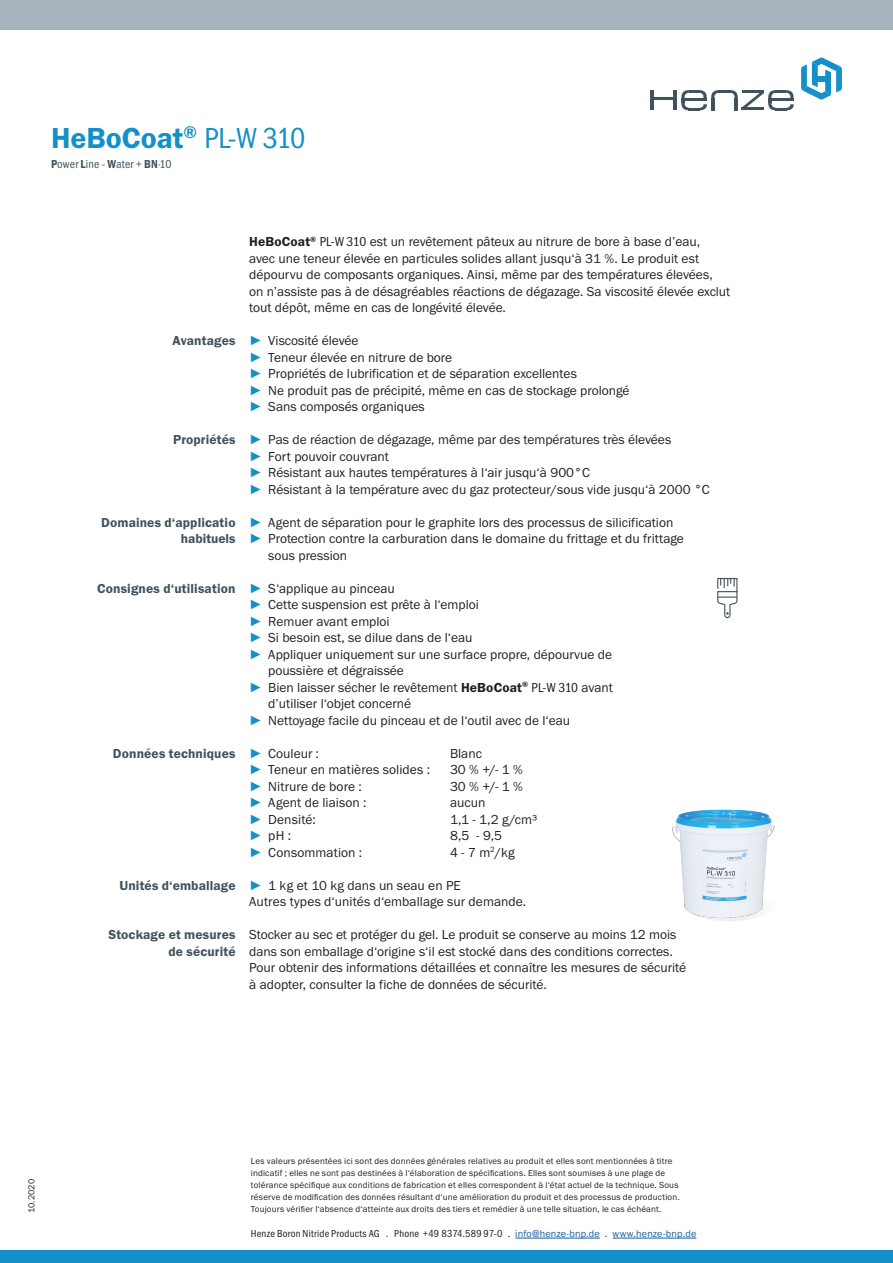
<style>
.page{position:relative;width:893px;height:1263px;background:#fff}
.page>*{position:absolute;margin:0;border:0;box-sizing:border-box;transform-origin:0 0}
.Produktname_groß{font:30px "Franklin Gothic URW Dem";color:#1490c8}
.Fließtext_Datenblatt{font:13.5px/16.5px "Franklin Gothic URW Boo";color:#231f20}
.Fließtext_Datenblatt-2{font:13.5px "Franklin Gothic URW Dem";letter-spacing:.01em;color:#41525c}
.Produktname_groß-2{font:12px "Franklin Gothic URW Con Boo";letter-spacing:.01em;color:#41525c}
.t1{font:10.5px "Franklin Gothic URW Con Boo";letter-spacing:.02em;color:#231f20}
.BU{font:9px/12px "Franklin Gothic URW Boo";letter-spacing:.02em;color:#231f20}
.Fließtext_Datenblatt-3{font:9px "Franklin Gothic URW Boo";color:#231f20}
.s1{font-family:"Franklin Gothic URW Con Boo"}
.s2{font-family:"Franklin Gothic URW Con Dem"}
.s3{font-family:"Franklin Gothic URW Dem"}
.s4{font-family:"Franklin Gothic URW Dem";color:#41525c}
.s5{font-family:"Franklin Gothic";font-weight:500;font-stretch:condensed;color:#1490c8}
.s6{font-family:"Franklin Gothic URW Boo";color:#231f20}
.s7{font-family:"Franklin Gothic URW Boo";font-size:10.2px}
.s8{font-family:"Franklin Gothic URW Boo";font-size:10.2px;color:#175d9e}
</style>
<div class="page">
<div style="left:0;top:0;width:893px;height:30px;background:#a6b3bc"></div>
<div style="left:0;top:1250px;width:893px;height:13px;background:#1490c8"></div>
<svg style="left:801px;top:57px;width:41px;height:43px"></svg>
<div style="left:817px;top:76px;width:9px;height:5px;background:#1490c8"></div>
<hr style="left:650px;top:90px;width:4px;height:20px;background:#41525c">
<hr style="left:674px;top:90px;width:3px;height:20px;background:#41525c">
<hr style="left:653px;top:97px;width:22px;height:3px;background:#41525c">
<svg style="left:681px;top:90px;width:113px;height:20px"></svg>
<hr style="left:515px;top:1238px;width:85px;height:1px;background:#175d9e">
<hr style="left:613px;top:1238px;width:83px;height:1px;background:#175d9e">
<svg style="left:717px;top:578px;width:21px;height:41px"></svg>
<img style="left:672px;top:809px;width:103px;height:112px">
<p class="Produktname_groß" style="left:51px;top:120px;width:256px">HeBoCoat<sup>®</sup> <span class="s1">PL-W 310</span></p>
<p class="Produktname_groß-2" style="left:51px;top:156px;width:122px"><span class="s2">P</span>ower <span class="s2">L</span>ine - <span class="s2">W</span>ater + <span class="s2">BN</span>⋅10</p>
<p class="Fließtext_Datenblatt" style="left:249px;top:233px;width:452px"><span class="s3">HeBoCoat</span><sup>®</sup> <span class="s1">PL-W 310</span> est un revêtement pâteux au nitrure de bore à base d’eau,</p>
<p class="Fließtext_Datenblatt" style="left:249px;top:250px;width:451px">avec une teneur élevée en particules solides allant jusqu‘à 31 %. Le produit est</p>
<p class="Fließtext_Datenblatt" style="left:249px;top:266px;width:465px">dépourvu de composants organiques. Ainsi, même par des températures élevées,</p>
<p class="Fließtext_Datenblatt" style="left:249px;top:283px;width:483px">on n’assiste pas à de désagréables réactions de dégazage. Sa viscosité élevée exclut tout dépôt, même en cas de longévité élevée.</p>
<p class="Fließtext_Datenblatt" style="left:173px;top:332px;width:187px"><span class="s4">Avantages</span> <span class="s5">►</span> Viscosité élevée</p>
<p class="Fließtext_Datenblatt" style="left:249px;top:349px;width:205px"><span class="s5">►</span> Teneur élevée en nitrure de bore</p>
<p class="Fließtext_Datenblatt" style="left:249px;top:365px;width:329px"><span class="s5">►</span> Propriétés de lubrification et de séparation excellentes</p>
<p class="Fließtext_Datenblatt" style="left:249px;top:382px;width:382px"><span class="s5">►</span> Ne produit pas de précipité, même en cas de stockage prolongé</p>
<p class="Fließtext_Datenblatt" style="left:249px;top:398px;width:177px"><span class="s5">►</span> Sans composés organiques</p>
<p class="Fließtext_Datenblatt" style="left:173px;top:431px;width:500px"><span class="s4">Propriétés</span> <span class="s5">►</span> Pas de réaction de dégazage, même par des températures très élevées</p>
<p class="Fließtext_Datenblatt" style="left:249px;top:448px;width:141px"><span class="s5">►</span> Fort pouvoir couvrant</p>
<p class="Fließtext_Datenblatt" style="left:249px;top:464px;width:342px"><span class="s5">►</span> Résistant aux hautes températures à l‘air jusqu‘à 900°C</p>
<p class="Fließtext_Datenblatt" style="left:249px;top:481px;width:462px"><span class="s5">►</span> Résistant à la température avec du gaz protecteur/sous vide jusqu‘à 2000 °C</p>
<p class="Fließtext_Datenblatt" style="left:101px;top:514px;width:574px"><span class="s4">Domaines d‘applicatio</span> <span class="s5">►</span> Agent de séparation pour le graphite lors des processus de silicification</p>
<p class="Fließtext_Datenblatt" style="left:268px;top:530px;width:417px;text-indent:-88px"><span class="s4">habituels</span> <span class="s5">►</span> Protection contre la carburation dans le domaine du frittage et du frittage sous pression</p>
<p class="Fließtext_Datenblatt-2" style="left:97px;top:580px;width:299px">Consignes d‘utilisation <span class="s5">►</span> <span class="s6">S‘applique au pinceau</span></p>
<p class="Fließtext_Datenblatt" style="left:249px;top:596px;width:231px"><span class="s5">►</span> Cette suspension est prête à l‘emploi</p>
<p class="Fließtext_Datenblatt" style="left:249px;top:613px;width:142px"><span class="s5">►</span> Remuer avant emploi</p>
<p class="Fließtext_Datenblatt" style="left:249px;top:629px;width:225px"><span class="s5">►</span> Si besoin est, se dilue dans de l‘eau</p>
<p class="Fließtext_Datenblatt" style="left:268px;top:646px;width:345px;text-indent:-19px"><span class="s5">►</span> Appliquer uniquement sur une surface propre, dépourvue de poussière et dégraissée</p>
<p class="Fließtext_Datenblatt" style="left:268px;top:679px;width:346px;text-indent:-19px"><span class="s5">►</span> Bien laisser sécher le revêtement <span class="s3">HeBoCoat</span><sup>®</sup> <span class="s1">PL-W 310</span> avant d’utiliser l‘objet concerné</p>
<p class="Fließtext_Datenblatt" style="left:249px;top:712px;width:322px"><span class="s5">►</span> Nettoyage facile du pinceau et de l‘outil avec de l‘eau</p>
<p class="Fließtext_Datenblatt-2" style="left:113px;top:745px;width:207px">Données techniques <span class="s5">►</span> <span class="s6">Couleur :</span></p>
<p class="Fließtext_Datenblatt" style="left:450px;top:745px;width:34px">Blanc</p>
<p class="Fließtext_Datenblatt" style="left:249px;top:761px;width:182px"><span class="s5">►</span> Teneur en matières solides :</p>
<p class="Fließtext_Datenblatt" style="left:450px;top:761px;width:74px">30 % +/- 1 %</p>
<p class="Fließtext_Datenblatt" style="left:249px;top:778px;width:114px"><span class="s5">►</span> Nitrure de bore :</p>
<p class="Fließtext_Datenblatt" style="left:450px;top:778px;width:74px">30 % +/- 1 %</p>
<p class="Fließtext_Datenblatt" style="left:249px;top:794px;width:119px"><span class="s5">►</span> Agent de liaison :</p>
<p class="Fließtext_Datenblatt" style="left:450px;top:794px;width:37px">aucun</p>
<p class="Fließtext_Datenblatt" style="left:249px;top:811px;width:68px"><span class="s5">►</span> Densité:</p>
<p class="Fließtext_Datenblatt" style="left:450px;top:811px;width:89px">1,1 - 1,2 g/cm³</p>
<p class="Fließtext_Datenblatt" style="left:249px;top:827px;width:43px"><span class="s5">►</span> pH :</p>
<p class="Fließtext_Datenblatt" style="left:450px;top:827px;width:54px">8,5 - 9,5</p>
<p class="Fließtext_Datenblatt" style="left:249px;top:844px;width:115px"><span class="s5">►</span> Consommation :</p>
<p class="Fließtext_Datenblatt" style="left:450px;top:844px;width:66px">4 - 7 m<sup>2</sup>/kg</p>
<p class="Fließtext_Datenblatt" style="left:249px;top:877px;width:279px;text-indent:-130px"><span class="s4">Unités d‘emballage</span> <span class="s5">►</span> 1 kg et 10 kg dans un seau en PE<br>Autres types d‘unités d‘emballage sur demande.</p>
<p class="Fließtext_Datenblatt" style="left:108px;top:926px;width:570px"><span class="s4">Stockage et mesures</span> Stocker au sec et protéger du gel. Le produit se conserve au moins 12 mois</p>
<p class="Fließtext_Datenblatt" style="left:169px;top:943px;width:506px"><span class="s4">de sécurité</span> dans son emballage d‘origine s‘il est stocké dans des conditions correctes.</p>
<p class="Fließtext_Datenblatt" style="left:249px;top:959px;width:438px">Pour obtenir des informations détaillées et connaître les mesures de sécurité</p>
<p class="Fließtext_Datenblatt" style="left:249px;top:976px;width:299px">à adopter, consulter la fiche de données de sécurité.</p>
<p class="Fließtext_Datenblatt-3" style="left:26px;top:1213px;width:35px;rotate:-90deg">10.2020</p>
<p class="BU" style="left:251px;top:1154px;width:430px">Les valeurs présentées ici sont des données générales relatives au produit et elles sont mentionnées à titre indicatif ; elles ne sont pas destinées à l‘élaboration de spécifications. Elles sont soumises à une plage de tolérance spécifique aux conditions de fabrication et elles correspondent à l‘état actuel de la technique. Sous réserve de modification des données résultant d‘une amélioration du produit et des processus de production.</p>
<p class="BU" style="left:251px;top:1202px;width:412px">Toujours vérifier l‘absence d‘atteinte aux droits des tiers et remédier à une telle situation, le cas échéant.</p>
<p class="t1" style="left:251px;top:1227px;width:447px">Henze Boron Nitride Products AG . Phone +49 8374.589 97-0 <span class="s7">.</span> <span class="s8">info@henze-bnp.de</span> <span class="s7">.</span> <span class="s8">www.henze-bnp.de</span></p>
</div>
